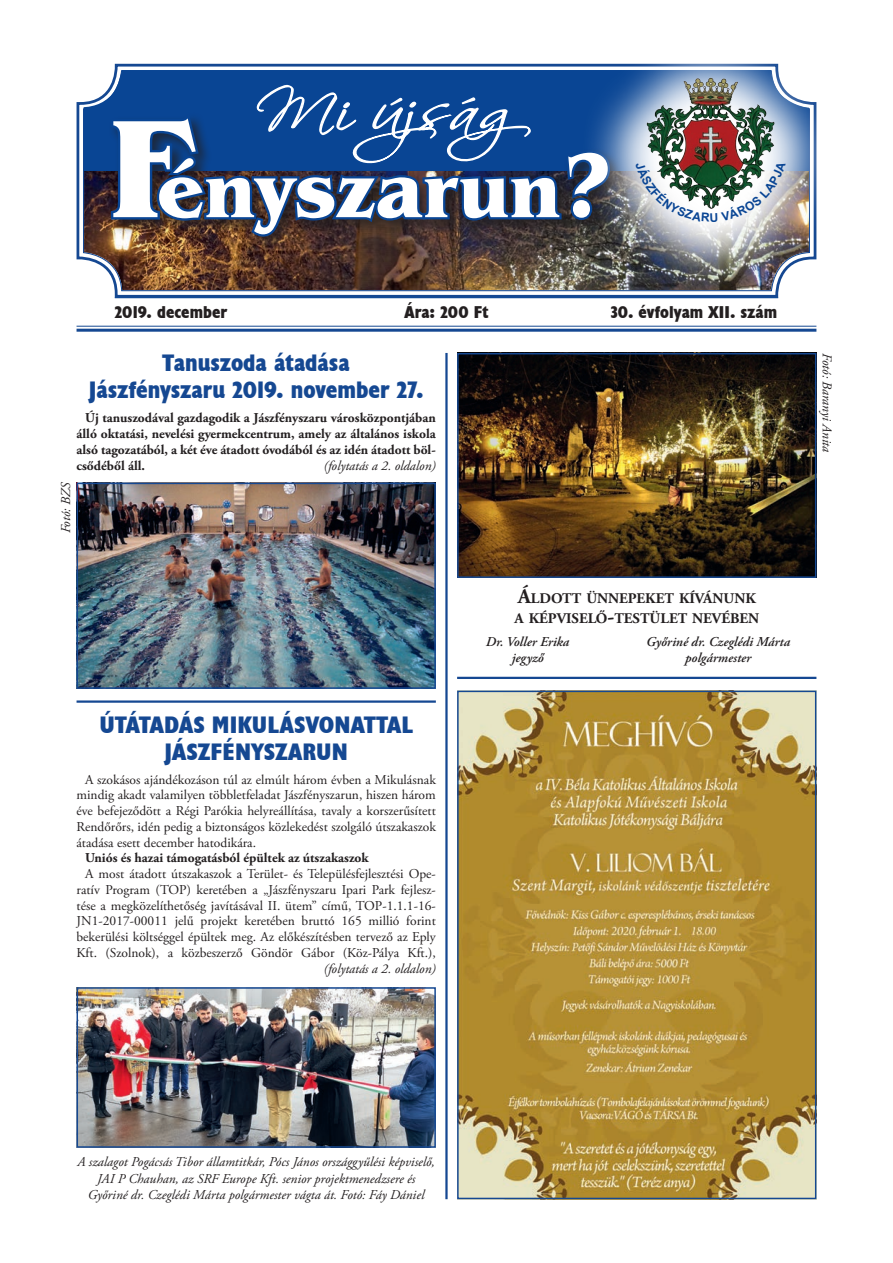
<style>
.page{position:relative;width:893px;height:1263px;background:#fff}
.page>*{position:absolute;margin:0;border:0;box-sizing:border-box;transform-origin:0 0}
.t1{font:24px/27px "Husa HU";color:#154892;text-align:center}
.t2{font:17.25px "Husa HU";letter-spacing:.005em;color:#231f20}
.t3{font:700 14.7px/19.5px "Adobe Garamond Pro";color:#231f20}
.t4{font:13.5px/15.8px "Adobe Garamond Pro";color:#231f20;text-align:justify}
.t5{font:italic 13.5px/16.5px "Adobe Garamond Pro";color:#231f20;text-align:center}
.t6{font:700 13.5px/15.8px "Adobe Garamond Pro";color:#231f20;text-align:justify}
.t7{font:italic 600 13.5px "Adobe Garamond Pro";color:#231f20}
.s1{font-size:21px}
</style>
<div class="page">
<img style="left:76px;top:63px;width:703px;height:236px">
<svg style="left:84px;top:70px;width:497px;height:101px;fill:#094594"></svg>
<hr style="left:115px;top:297px;width:663px;height:1px;background:#094594">
<hr style="left:77px;top:326px;width:739px;height:1px;background:#154892">
<hr style="left:77px;top:329px;width:739px;height:3px;background:#154892">
<div style="left:108px;top:112px;width:517px;height:140px;background:#231f20;opacity:.75"></div>
<svg style="left:110px;top:84px;width:471px;height:155px"></svg>
<img style="left:581px;top:63px;width:236px;height:232px">
<img style="left:645px;top:75px;width:131px;height:86px">
<img style="left:80px;top:486px;width:353px;height:200px">
<div style="left:77px;top:483px;width:359px;height:206px;border:2px solid #154892"></div>
<img style="left:80px;top:990px;width:353px;height:155px">
<div style="left:77px;top:987px;width:359px;height:161px;border:2px solid #154892"></div>
<hr style="left:77px;top:700px;width:359px;height:3px;background:#154892">
<hr style="left:445px;top:353px;width:3px;height:846px;background:#154892">
<img style="left:460px;top:356px;width:353px;height:219px">
<div style="left:457px;top:353px;width:359px;height:225px;border:2px solid #154892"></div>
<hr style="left:457px;top:677px;width:359px;height:2px;background:#154892">
<img style="left:460px;top:694px;width:353px;height:502px">
<div style="left:457px;top:691px;width:359px;height:508px;border:2px solid #154892"></div>
<svg style="left:635px;top:161px;width:151px;height:61px"></svg>
<p class="t2" style="left:115px;top:301px;width:114px">2019. december</p>
<p class="t2" style="left:404px;top:301px;width:86px">Ára: 200 Ft</p>
<p class="t2" style="left:611px;top:301px;width:168px">30. évfolyam XII. szám</p>
<h1 class="t1" style="left:89px;top:349px;width:336px">Tanuszoda átadása<br>Jászfényszaru 2019. november 27.</h1>
<p class="t6" style="left:77px;top:410px;width:361px;text-indent:9px">Új tanuszodával gazdagodik a Jászfényszaru városközpontjában álló oktatási, nevelési gyermekcentrum, amely az általános iskola alsó tagozatából, a két éve átadott óvodából és az idén átadott böl&shy;csődéből áll.</p>
<p class="t5" style="left:324px;top:457px;width:114px">(folytatás a 2. oldalon)</p>
<p class="t5" style="left:58px;top:533px;width:53px;rotate:-90deg">Fotó: BZS</p>
<h1 class="t1" style="left:100px;top:710px;width:315px">ÚTÁTADÁS MIKULÁSVONATTAL<br>JÁSZFÉNYSZARUN</h1>
<p class="t4" style="left:77px;top:772px;width:361px;text-indent:9px">A szokásos ajándékozáson túl az elmúlt három évben a Mikulásnak mindig akadt valamilyen többletfeladat Jászfényszarun, hiszen három éve befejeződött a Régi Parókia helyreállítása, tavaly a korszerűsített Rendőrőrs, idén pedig a biztonságos közlekedést szolgáló útszakaszok átadása esett december hatodikára.</p>
<p class="t6" style="left:85px;top:850px;width:285px">Uniós és hazai támogatásból épültek az útszakaszok</p>
<p class="t4" style="left:77px;top:866px;width:361px;text-indent:9px">A most átadott útszakaszok a Terület- és Településfejlesztési Ope&shy;ratív Program (TOP) keretében a „Jászfényszaru Ipari Park fejlesz&shy;tése a megközelíthetőség javításával II. ütem” című, TOP-1.1.1-16- JN1-2017-00011 jelű projekt keretében bruttó 165 millió forint bekerülési költséggel épültek meg. Az előkészítésben tervező az Eply Kft. (Szolnok), a közbeszerző Göndör Gábor (Köz-Pálya Kft.),</p>
<p class="t5" style="left:324px;top:960px;width:114px">(folytatás a 2. oldalon)</p>
<p class="t3" style="left:514px;top:589px;width:246px"><span class="s1">Á</span>LDOTT ÜNNEPEKET KÍVÁNUNK<br>A KÉPVISELŐ<span class="s1">-</span>TESTÜLET NEVÉBEN</p>
<p class="t7" style="left:486px;top:634px;width:85px">Dr. Voller Erika</p>
<p class="t7" style="left:646px;top:634px;width:145px">Győriné dr. Czeglédi Márta</p>
<p class="t7" style="left:512px;top:649px;width:33px">jegyző</p>
<p class="t7" style="left:685px;top:649px;width:67px">polgármester</p>
<p class="t5" style="left:835px;top:353px;width:101px;rotate:90deg">Fotó: Baranyi Anita</p>
<p class="t5" style="left:77px;top:1154px;width:359px">A szalagot Pogácsás Tibor államtitkár, Pócs János országgyűlési képviselő,<br>JAI P Chauhan, az SRF Europe Kft. senior projektmenedzsere és<br>Győriné dr. Czeglédi Márta polgármester vágta át. Fotó: Fáy Dániel</p>
</div>
